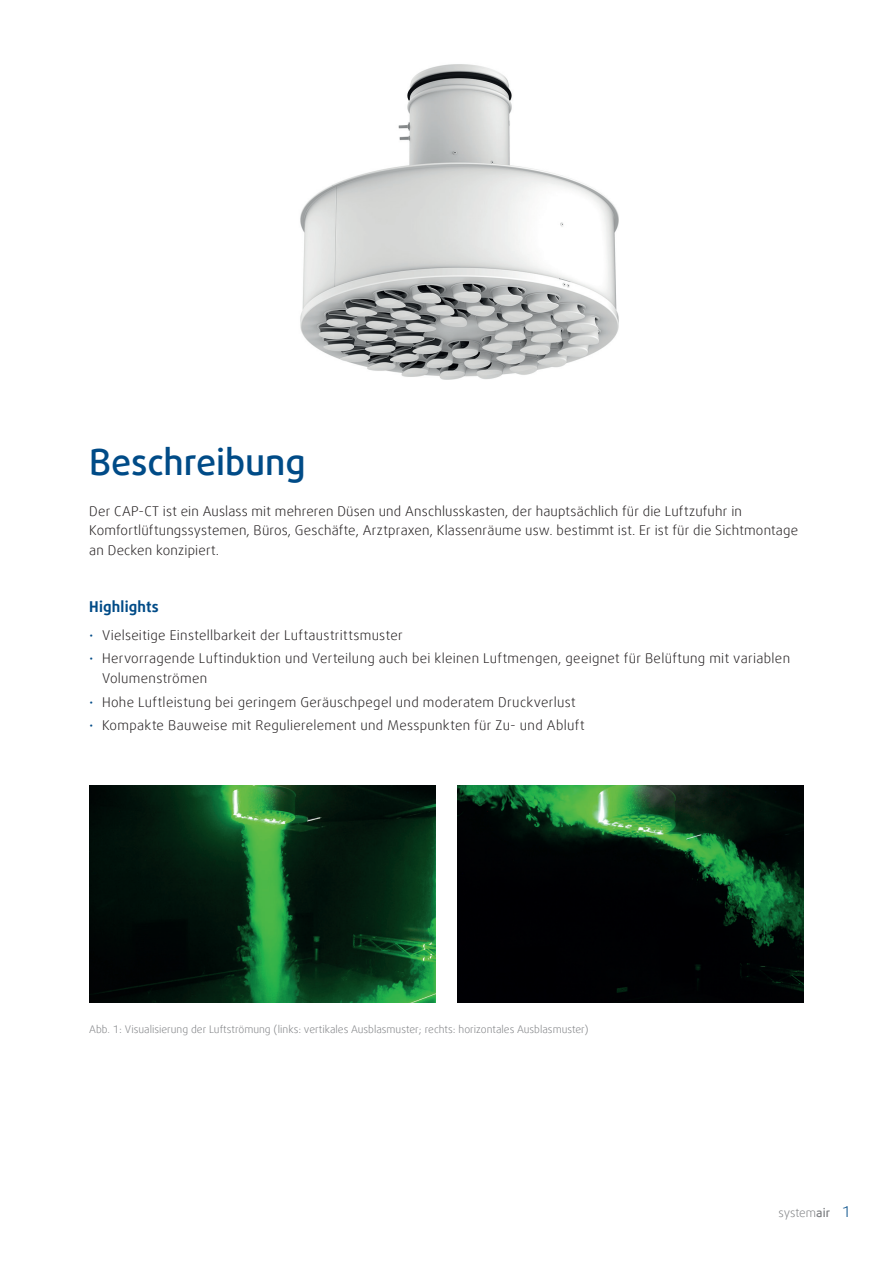
<style>
.page{position:relative;width:893px;height:1263px;background:#fff}
.page>*{position:absolute;margin:0;border:0;box-sizing:border-box;transform-origin:0 0}
.t1{font:500 36px "Daxline Offc Pro";letter-spacing:-.005em;color:#004b87}
.t2{font:700 15px "Daxline Offc Pro";letter-spacing:.01em;color:#004b87}
.t3{font:300 13.5px/19.5px "Daxline Offc Pro";letter-spacing:.02em;color:#231f20}
.t4{font:300 12px "Daxline Offc Pro";letter-spacing:-.005em;color:#808285}
.t5{font:300 10.5px "Daxline Offc Pro";color:#808285}
.s1{color:#004b87}
.s2{font-weight:500}
.s3{font-size:15px;color:#004b87}
</style>
<div class="page">
<img style="left:89px;top:785px;width:347px;height:217px">
<img style="left:458px;top:785px;width:346px;height:217px">
<img style="left:300px;top:64px;width:319px;height:316px">
<h1 class="t1" style="left:89px;top:438px;width:218px">Beschreibung</h1>
<p class="t3" style="left:89px;top:501px;width:710px">Der CAP-CT ist ein Auslass mit mehreren Düsen und Anschlusskasten, der hauptsächlich für die Luftzufuhr in<br>Komfortlüftungssystemen, Büros, Geschäfte, Arztpraxen, Klassenräume usw. bestimmt ist. Er ist für die Sichtmontage an Decken konzipiert.</p>
<p class="t2" style="left:89px;top:596px;width:71px">Highlights</p>
<p class="t3" style="left:89px;top:625px;width:315px"><span class="s1">•</span> Vielseitige Einstellbarkeit der Luftaustrittsmuster</p>
<p class="t3" style="left:102px;top:649px;width:690px;text-indent:-13px"><span class="s1">•</span> Hervorragende Luftinduktion und Verteilung auch bei kleinen Luftmengen, geeignet für Belüftung mit variablen<br>Volumenströmen</p>
<p class="t3" style="left:89px;top:692px;width:488px"><span class="s1">•</span> Hohe Luftleistung bei geringem Geräuschpegel und moderatem Druckverlust</p>
<p class="t3" style="left:89px;top:716px;width:497px"><span class="s1">•</span> Kompakte Bauweise mit Regulierelement und Messpunkten für Zu- und Abluft</p>
<p class="t5" style="left:89px;top:1022px;width:501px">Abb. 1: Visualisierung der Luftströmung (links: vertikales Ausblasmuster; rechts: horizontales Ausblasmuster)</p>
<p class="t4" style="left:778px;top:1205px;width:74px">system<span class="s2">air</span> <span class="s3">1</span></p>
</div>
